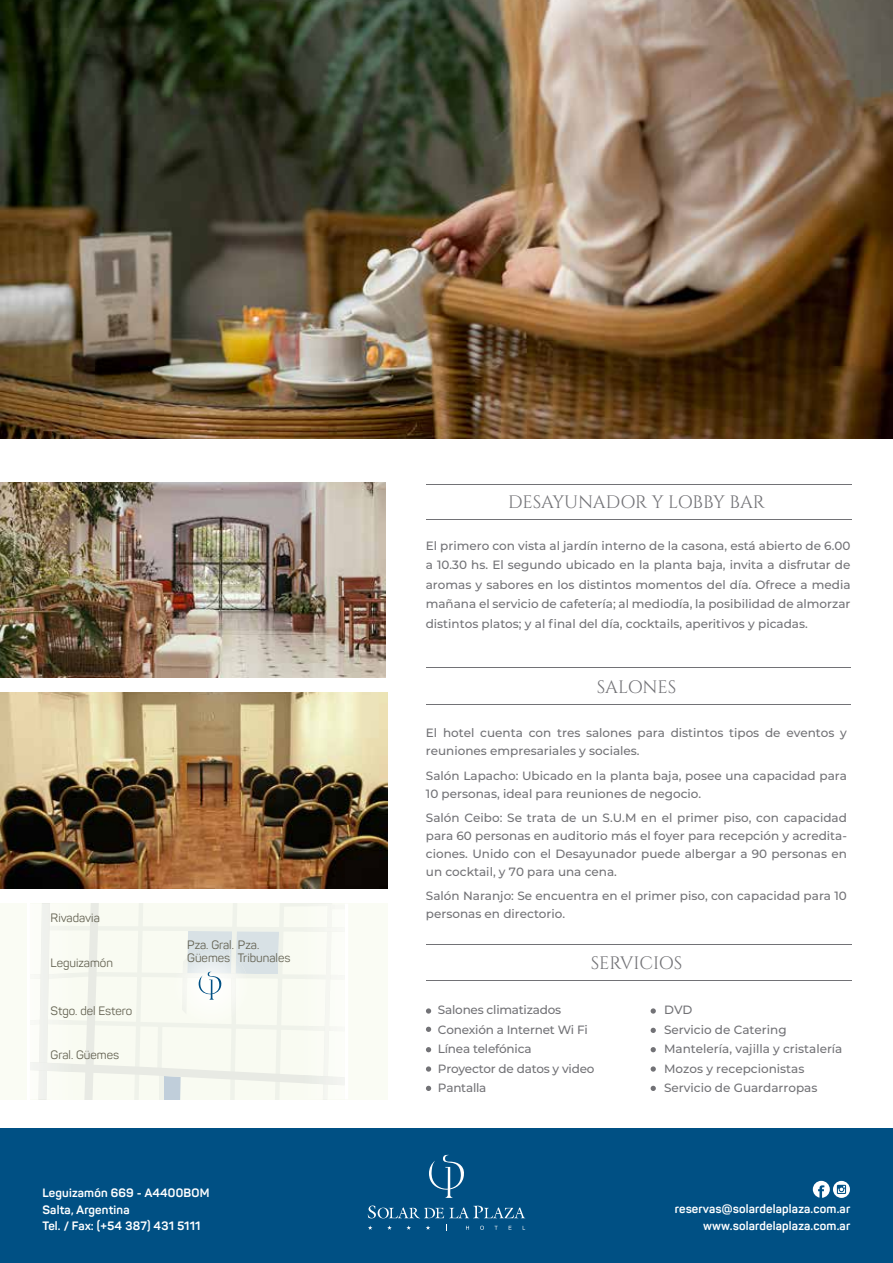
<style>
.page{position:relative;width:893px;height:1263px;background:#fff}
.page>*{position:absolute;margin:0;border:0;box-sizing:border-box;transform-origin:0 0}
.t1{font:18px "Cinzel";letter-spacing:-.01em;color:#727276}
.t2{font:500 12px/19.5px "Montserrat";color:#727276}
.t3{font:700 12px/16.5px "Panton";letter-spacing:.015em;color:#fff}
.t4{font:500 12px/19.5px "Montserrat";letter-spacing:-.02em;color:#727276}
.t5{font:12px/13.5px "Panton";color:#636151}
</style>
<div class="page">
<hr style="left:426px;top:667px;width:425px;height:1px;background:#727276">
<hr style="left:426px;top:704px;width:425px;height:1px;background:#727276">
<hr style="left:426px;top:944px;width:425px;height:1px;background:#727276">
<hr style="left:426px;top:980px;width:425px;height:1px;background:#727276">
<svg style="left:426px;top:1008px;width:5px;height:6px"></svg>
<svg style="left:426px;top:1086px;width:5px;height:5px"></svg>
<svg style="left:426px;top:1066px;width:5px;height:6px"></svg>
<svg style="left:426px;top:1047px;width:5px;height:5px"></svg>
<svg style="left:426px;top:1027px;width:5px;height:5px"></svg>
<svg style="left:651px;top:1008px;width:5px;height:6px"></svg>
<svg style="left:651px;top:1086px;width:5px;height:5px"></svg>
<svg style="left:651px;top:1047px;width:5px;height:5px"></svg>
<svg style="left:651px;top:1066px;width:5px;height:6px"></svg>
<svg style="left:651px;top:1028px;width:5px;height:5px"></svg>
<div style="left:0;top:1129px;width:893px;height:134px;background:#005084"></div>
<svg style="left:368px;top:1205px;width:157px;height:13px"></svg>
<svg style="left:429px;top:1154px;width:35px;height:44px"></svg>
<svg style="left:368px;top:1225px;width:4px;height:5px"></svg>
<svg style="left:387px;top:1225px;width:5px;height:5px"></svg>
<svg style="left:406px;top:1225px;width:5px;height:5px"></svg>
<svg style="left:426px;top:1225px;width:4px;height:5px"></svg>
<svg style="left:466px;top:1226px;width:59px;height:4px"></svg>
<svg style="left:813px;top:1181px;width:37px;height:17px"></svg>
<hr style="left:426px;top:484px;width:425px;height:1px;background:#727276">
<hr style="left:426px;top:520px;width:425px;height:1px;background:#727276">
<img style="left:0;top:0;width:893px;height:438px">
<img style="left:0;top:482px;width:386px;height:196px">
<img style="left:0;top:693px;width:387px;height:195px">
<div style="left:0;top:904px;width:387px;height:195px;background:#fafcf4"></div>
<svg style="left:72px;top:904px;width:231px;height:195px"></svg>
<img style="left:28px;top:904px;width:2px;height:195px">
<img style="left:345px;top:904px;width:3px;height:195px">
<p class="t5" style="left:51px;top:911px;width:51px">Rivadavia</p>
<p class="t5" style="left:51px;top:956px;width:64px">Leguizamón</p>
<p class="t5" style="left:51px;top:1004px;width:83px">Stgo. del Estero</p>
<p class="t5" style="left:51px;top:1048px;width:70px">Gral. Güemes</p>
<p class="t5" style="left:187px;top:937px;width:74px">Pza. Gral. Pza.<br>Güemes</p>
<p class="t5" style="left:238px;top:951px;width:54px">Tribunales</p>
<p class="t3" style="left:43px;top:1184px;width:168px">Leguizamón 669 - A4400BOM<br>Salta, Argentina<br>Tel. / Fax: (+54 387) 431 5111</p>
<h1 class="t1" style="left:508px;top:492px;width:258px">DESAYUNADOR Y LOBBY BAR</h1>
<p class="t2" style="left:426px;top:535px;width:426px;text-align:justify">El primero con vista al jardín interno de la casona, está abierto de 6.00 a 10.30 hs. El segundo ubicado en la planta baja, invita a disfrutar de aromas y sabores en los distintos momentos del día. Ofrece a media mañana el servicio de cafetería; al mediodía, la posibilidad de almorzar distintos platos; y al final del día, cocktails, aperitivos y picadas.</p>
<h1 class="t1" style="left:597px;top:676px;width:81px">SALONES</h1>
<p class="t2" style="left:426px;top:723px;width:423px;line-height:18px">El hotel cuenta con tres salones para distintos tipos de eventos y reuniones empresariales y sociales.</p>
<p class="t2" style="left:426px;top:767px;width:423px;line-height:18px">Salón Lapacho: Ubicado en la planta baja, posee una capacidad para<br>10 personas, ideal para reuniones de negocio.</p>
<p class="t2" style="left:426px;top:809px;width:422px;line-height:18px;text-align:justify">Salón Ceibo: Se trata de un S.U.M en el primer piso, con capacidad para 60 personas en auditorio más el foyer para recepción y acredita&shy;ciones. Unido con el Desayunador puede albergar a 90 personas en un cocktail, y 70 para una cena.</p>
<p class="t2" style="left:426px;top:887px;width:422px;line-height:18px">Salón Naranjo: Se encuentra en el primer piso, con capacidad para 10 personas en directorio.</p>
<h1 class="t1" style="left:591px;top:952px;width:93px">SERVICIOS</h1>
<p class="t4" style="left:438px;top:999px;width:158px">Salones climatizados<br>Conexión a Internet Wi Fi<br>Línea telefónica<br>Proyector de datos y video<br>Pantalla</p>
<p class="t2" style="left:664px;top:999px;width:180px">DVD<br>Servicio de Catering<br>Mantelería, vajilla y cristalería<br>Mozos y recepcionistas<br>Servicio de Guardarropas</p>
<p class="t3" style="left:675px;top:1200px;width:177px;text-align:right">reservas@solardelaplaza.com.ar www.solardelaplaza.com.ar</p>
</div>
